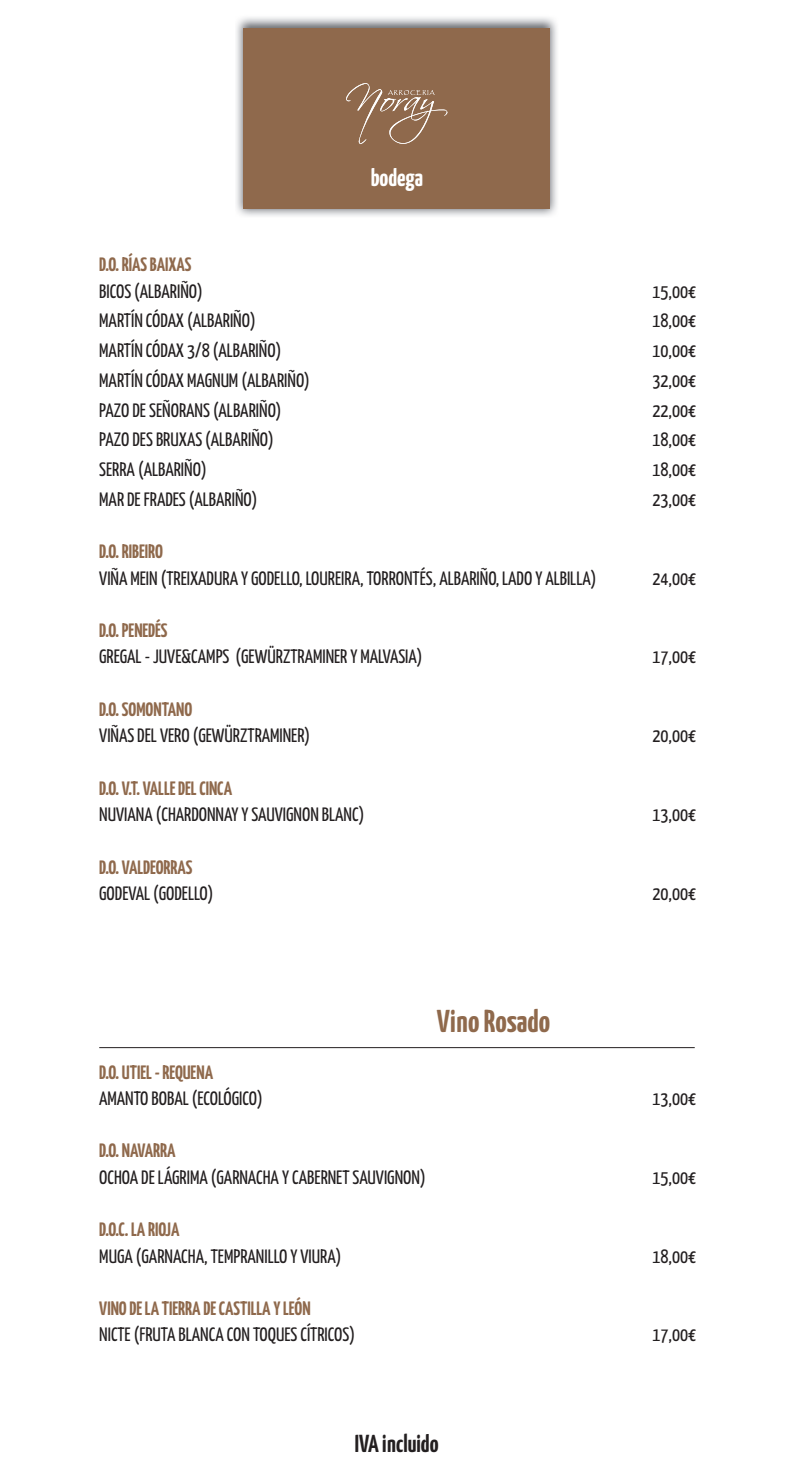
<style>
.page{position:relative;width:794px;height:1464px;background:#fff}
.page>*{position:absolute;margin:0;border:0;box-sizing:border-box;transform-origin:0 0}
.t1{font:700 31.5px "Yanone Kaffeesatz";color:#8f694c}
.t2{font:700 24.5px "Yanone Kaffeesatz";color:#231f20}
.t3{font:700 24.5px "Yanone Kaffeesatz";color:#fff}
.t4{font:19.25px "Yanone Kaffeesatz";color:#231f20}
.t5{font:700 19.25px "Yanone Kaffeesatz";color:#8f694c}
</style>
<div class="page">
<img style="left:236px;top:17px;width:321px;height:199px">
<div style="left:243px;top:28px;width:307px;height:181px;background:#8f694c"></div>
<svg style="left:346px;top:83px;width:101px;height:61px"></svg>
<hr style="left:99px;top:1047px;width:595px;height:1px;background:#231f20">
<p class="t3" style="left:371px;top:160px;width:54px">bodega</p>
<p class="t5" style="left:99px;top:251px;width:94px">D.O. RÍAS BAIXAS</p>
<p class="t4" style="left:99px;top:277px;width:105px">BICOS (ALBARIÑO)</p>
<p class="t4" style="left:652px;top:277px;width:45px">15,00€</p>
<p class="t4" style="left:99px;top:307px;width:158px">MARTÍN CÓDAX (ALBARIÑO)</p>
<p class="t4" style="left:652px;top:307px;width:45px">18,00€</p>
<p class="t4" style="left:99px;top:337px;width:183px">MARTÍN CÓDAX 3/8 (ALBARIÑO)</p>
<p class="t4" style="left:652px;top:337px;width:45px">10,00€</p>
<p class="t4" style="left:99px;top:366px;width:212px">MARTÍN CÓDAX MAGNUM (ALBARIÑO)</p>
<p class="t4" style="left:652px;top:366px;width:45px">32,00€</p>
<p class="t4" style="left:99px;top:396px;width:184px">PAZO DE SEÑORANS (ALBARIÑO)</p>
<p class="t4" style="left:652px;top:396px;width:45px">22,00€</p>
<p class="t4" style="left:99px;top:426px;width:176px">PAZO DES BRUXAS (ALBARIÑO)</p>
<p class="t4" style="left:652px;top:426px;width:45px">18,00€</p>
<p class="t4" style="left:99px;top:456px;width:109px">SERRA (ALBARIÑO)</p>
<p class="t4" style="left:652px;top:456px;width:45px">18,00€</p>
<p class="t4" style="left:99px;top:485px;width:160px">MAR DE FRADES (ALBARIÑO)</p>
<p class="t4" style="left:652px;top:485px;width:45px">23,00€</p>
<p class="t5" style="left:99px;top:538px;width:65px">D.O. RIBEIRO</p>
<p class="t4" style="left:99px;top:564px;width:499px">VIÑA MEIN (TREIXADURA Y GODELLO, LOUREIRA, TORRONTÉS, ALBARIÑO, LADO Y ALBILLA)</p>
<p class="t4" style="left:652px;top:564px;width:45px">24,00€</p>
<p class="t5" style="left:99px;top:616px;width:70px">D.O. PENEDÉS</p>
<p class="t4" style="left:99px;top:643px;width:325px">GREGAL - JUVE&amp;CAMPS (GEWÜRZTRAMINER Y MALVASIA)</p>
<p class="t4" style="left:652px;top:643px;width:45px">17,00€</p>
<p class="t5" style="left:99px;top:695px;width:95px">D.O. SOMONTANO</p>
<p class="t4" style="left:99px;top:722px;width:212px">VIÑAS DEL VERO (GEWÜRZTRAMINER)</p>
<p class="t4" style="left:652px;top:722px;width:45px">20,00€</p>
<p class="t5" style="left:99px;top:774px;width:134px">D.O. V.T. VALLE DEL CINCA</p>
<p class="t4" style="left:99px;top:800px;width:266px">NUVIANA (CHARDONNAY Y SAUVIGNON BLANC)</p>
<p class="t4" style="left:652px;top:800px;width:45px">13,00€</p>
<p class="t5" style="left:99px;top:853px;width:95px">D.O. VALDEORRAS</p>
<p class="t4" style="left:99px;top:879px;width:116px">GODEVAL (GODELLO)</p>
<p class="t4" style="left:652px;top:879px;width:45px">20,00€</p>
<h1 class="t1" style="left:437px;top:998px;width:115px">Vino Rosado</h1>
<p class="t5" style="left:99px;top:1058px;width:115px">D.O. UTIEL - REQUENA</p>
<p class="t4" style="left:99px;top:1084px;width:165px">AMANTO BOBAL (ECOLÓGICO)</p>
<p class="t4" style="left:652px;top:1084px;width:45px">13,00€</p>
<p class="t5" style="left:99px;top:1137px;width:78px">D.O. NAVARRA</p>
<p class="t4" style="left:99px;top:1163px;width:328px">OCHOA DE LÁGRIMA (GARNACHA Y CABERNET SAUVIGNON)</p>
<p class="t4" style="left:652px;top:1163px;width:45px">15,00€</p>
<p class="t5" style="left:99px;top:1215px;width:82px">D.O.C. LA RIOJA</p>
<p class="t4" style="left:99px;top:1242px;width:244px">MUGA (GARNACHA, TEMPRANILLO Y VIURA)</p>
<p class="t4" style="left:652px;top:1242px;width:45px">18,00€</p>
<p class="t5" style="left:99px;top:1294px;width:213px">VINO DE LA TIERRA DE CASTILLA Y LEÓN</p>
<p class="t4" style="left:99px;top:1320px;width:257px">NICTE (FRUTA BLANCA CON TOQUES CÍTRICOS)</p>
<p class="t4" style="left:652px;top:1320px;width:45px">17,00€</p>
<p class="t2" style="left:355px;top:1426px;width:85px">IVA incluido</p>
</div>
